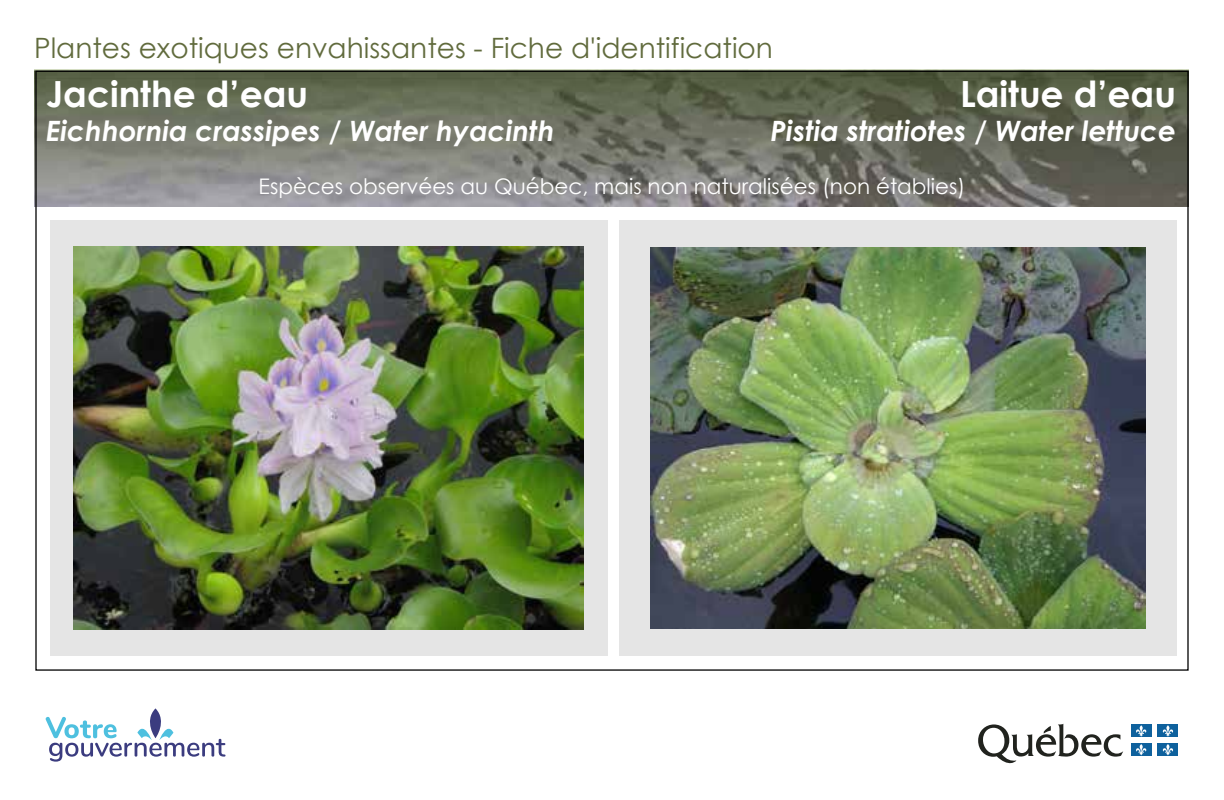
<style>
.page{position:relative;width:1224px;height:800px;background:#fff}
.page>*{position:absolute;margin:0;border:0;box-sizing:border-box;transform-origin:0 0}
.t1{font:700 36px "Century Gothic";color:#fff}
.t2{font:italic 700 28px "Century Gothic";color:#fff}
.t3{font:28px "Century Gothic";color:#616b3d}
.t4{font:21.4px "Century Gothic";color:#fff}
.s1{font-style:normal}
</style>
<div class="page">
<div style="left:620px;top:220px;width:557px;height:435px;background:#e5e5e5"></div>
<div style="left:50px;top:220px;width:558px;height:435px;background:#e5e5e5"></div>
<img style="left:35px;top:69px;width:1153px;height:137px">
<img style="left:650px;top:247px;width:496px;height:381px">
<img style="left:74px;top:247px;width:510px;height:382px">
<svg style="left:978px;top:723px;width:145px;height:40px"></svg>
<div style="left:1131px;top:724px;width:21px;height:12px;background:#0e619d"></div>
<svg style="left:1136px;top:725px;width:11px;height:11px"></svg>
<div style="left:1158px;top:724px;width:20px;height:12px;background:#0e619d"></div>
<svg style="left:1162px;top:725px;width:11px;height:11px"></svg>
<div style="left:1131px;top:743px;width:21px;height:12px;background:#0e619d"></div>
<svg style="left:1136px;top:744px;width:11px;height:11px"></svg>
<div style="left:1158px;top:743px;width:20px;height:12px;background:#0e619d"></div>
<svg style="left:1162px;top:744px;width:11px;height:11px"></svg>
<svg style="left:46px;top:708px;width:179px;height:53px"></svg>
<p class="t3" style="left:34px;top:29px;width:740px">Plantes exotiques envahissantes - Fiche d'identification</p>
<p class="t1" style="left:46px;top:66px;width:264px">Jacinthe d’eau</p>
<p class="t2" style="left:46px;top:109px;width:510px">Eichhornia crassipes <span class="s1">/</span> Water hyacinth</p>
<p class="t1" style="left:960px;top:66px;width:217px">Laitue d’eau</p>
<p class="t2" style="left:771px;top:109px;width:407px">Pistia stratiotes <span class="s1">/</span> Water lettuce</p>
<p class="t4" style="left:259px;top:172px;width:708px">Espèces observées au Québec, mais non naturalisées (non établies)</p>
</div>
